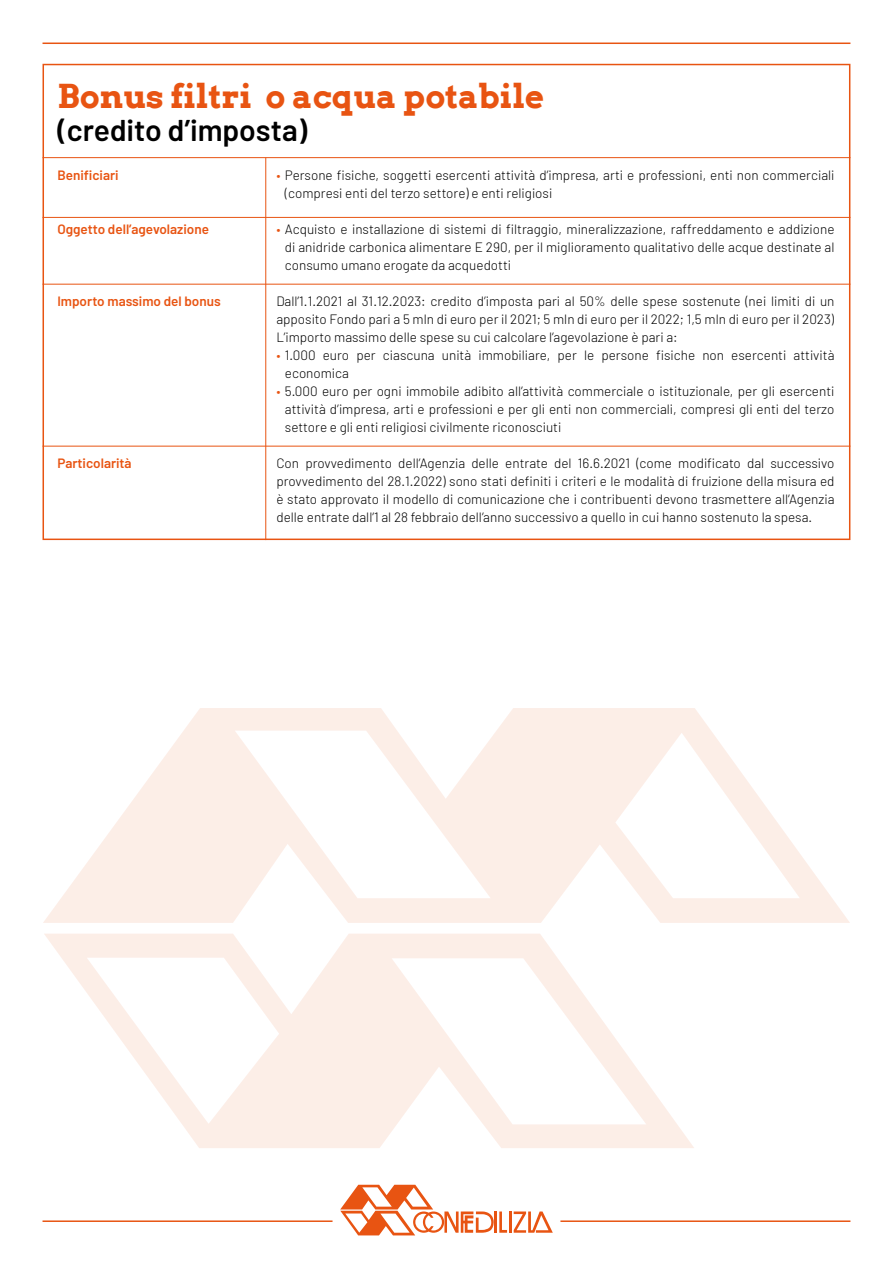
<style>
.page{position:relative;width:893px;height:1263px;background:#fff}
.page>*{position:absolute;margin:0;border:0;box-sizing:border-box;transform-origin:0 0}
.t1{font:700 33px "Arvo";color:#e85412}
.t2{font:600 30px "Barlow";color:#000}
.t3{font:300 13.5px/18px "Barlow";color:#000;text-align:justify}
.t4{font:600 13.5px "Barlow";color:#e85412}
.s1{color:#e85412}
</style>
<div class="page">
<hr style="left:509px;top:1211px;width:2px;height:22px;background:#e85412">
<svg style="left:514px;top:1211px;width:39px;height:22px"></svg>
<svg style="left:340px;top:1185px;width:167px;height:50px"></svg>
<hr style="left:43px;top:1220px;width:290px;height:2px;background:#e85412">
<hr style="left:560px;top:1220px;width:290px;height:2px;background:#e85412">
<hr style="left:43px;top:43px;width:807px;height:1px;background:#e85412">
<hr style="left:43px;top:157px;width:807px;height:1px;background:#e85412">
<hr style="left:265px;top:158px;width:1px;height:382px;background:#e85412">
<hr style="left:43px;top:217px;width:807px;height:1px;background:#e85412">
<hr style="left:43px;top:284px;width:807px;height:1px;background:#e85412">
<hr style="left:43px;top:446px;width:807px;height:1px;background:#e85412">
<svg style="left:43px;top:708px;width:807px;height:215px;fill:#fceee8"></svg>
<svg style="left:44px;top:934px;width:650px;height:214px"></svg>
<h1 class="t1" style="left:57px;top:76px;width:488px">Bonus filtri o acqua potabile</h1>
<h2 class="t2" style="left:57px;top:112px;width:251px">(credito d’imposta)</h2>
<p class="t3" style="left:285px;top:166px;width:551px;text-indent:-9px"><span class="s1">•</span> Persone fisiche, soggetti esercenti attività d’impresa, arti e professioni, enti non commerciali (compresi enti del terzo settore) e enti religiosi</p>
<p class="t3" style="left:285px;top:220px;width:551px;text-indent:-9px"><span class="s1">•</span> Acquisto e installazione di sistemi di filtraggio, mineralizzazione, raffreddamento e addizione di anidride carbonica alimentare E 290, per il miglioramento qualitativo delle acque destinate al consumo umano erogate da acquedotti</p>
<p class="t3" style="left:276px;top:292px;width:560px">Dall’1.1.2021 al 31.12.2023: credito d’imposta pari al 50% delle spese sostenute (nei limiti di un apposito Fondo pari a 5 mln di euro per il 2021; 5 mln di euro per il 2022; 1,5 mln di euro per il 2023)<br>L’importo massimo delle spese su cui calcolare l’agevolazione è pari a:</p>
<p class="t3" style="left:285px;top:346px;width:551px;text-indent:-9px"><span class="s1">•</span> 1.000 euro per ciascuna unità immobiliare, per le persone fisiche non esercenti attività economica</p>
<p class="t3" style="left:285px;top:382px;width:551px;text-indent:-9px"><span class="s1">•</span> 5.000 euro per ogni immobile adibito all’attività commerciale o istituzionale, per gli esercenti attività d’impresa, arti e professioni e per gli enti non commerciali, compresi gli enti del terzo settore e gli enti religiosi civilmente riconosciuti</p>
<p class="t3" style="left:276px;top:454px;width:560px">Con provvedimento dell’Agenzia delle entrate del 16.6.2021 (come modificato dal successivo provvedimento del 28.1.2022) sono stati definiti i criteri e le modalità di fruizione della misura ed è stato approvato il modello di comunicazione che i contribuenti devono trasmettere all’Agenzia delle entrate dall’1 al 28 febbraio dell’anno successivo a quello in cui hanno sostenuto la spesa.</p>
<p class="t4" style="left:57px;top:166px;width:63px">Benificiari</p>
<p class="t4" style="left:57px;top:220px;width:153px">Oggetto dell’agevolazione</p>
<p class="t4" style="left:57px;top:292px;width:165px">Importo massimo del bonus</p>
<p class="t4" style="left:57px;top:454px;width:76px">Particolarità</p>
</div>
